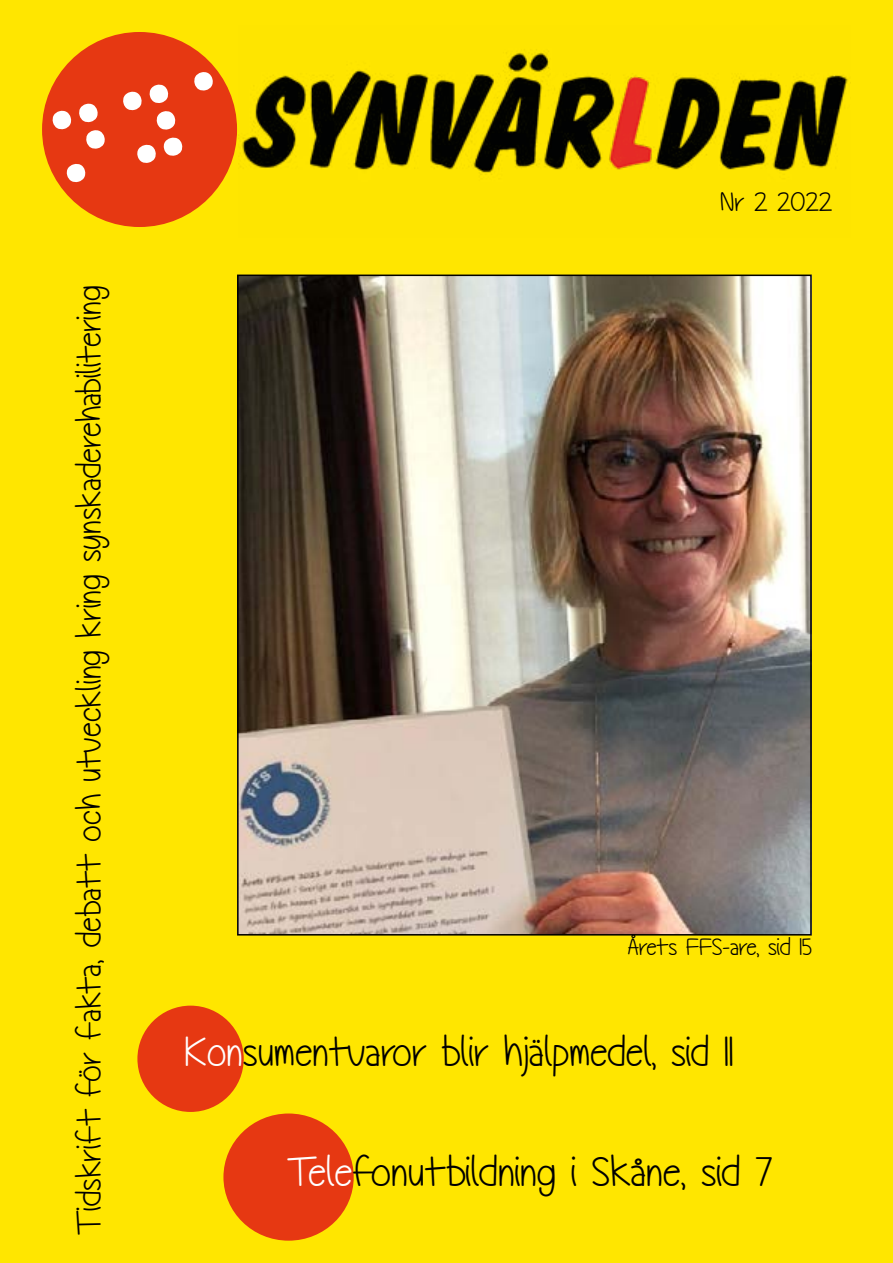
<style>
.page{position:relative;width:893px;height:1263px;background:#ffe600}
.page>*{position:absolute;margin:0;border:0;box-sizing:border-box;transform-origin:0 0}
.t1{font:42px "Technically But Not Actually";color:#000}
.t2{font:34.5px "Technically But Not Actually";color:#000}
.t3{font:27px "Technically But Not Actually";color:#000}
.t4{font:24px "Technically But Not Actually";color:#000}
.s1{color:#fff}
</style>
<div class="page">
<img style="left:239px;top:25px;width:611px;height:212px">
<div style="left:223px;top:1113px;width:131px;height:128px;background:#e63812;border-radius:50%"></div>
<div style="left:137px;top:1006px;width:107px;height:106px;background:#e63812;border-radius:50%"></div>
<img style="left:240px;top:278px;width:569px;height:654px">
<div style="left:42px;top:32px;width:195px;height:195px;background:#e63812;border-radius:50%"></div>
<svg style="left:51px;top:70px;width:11px;height:114px"></svg>
<p class="t2" style="left:69px;top:1235px;width:951px;rotate:-90deg">Tidskrift för fakta, debatt och utveckling kring synskaderehabilitering</p>
<p class="t3" style="left:720px;top:187px;width:114px">Nr 2 2022</p>
<p class="t4" style="left:628px;top:933px;width:186px">Årets FFS-are, sid 15</p>
<p class="t1" style="left:185px;top:1027px;width:550px"><span class="s1">Kon</span>sumentvaror blir hjälpmedel, sid 11</p>
<p class="t1" style="left:287px;top:1148px;width:487px"><span class="s1">Tele</span>fonutbildning i Skåne, sid 7</p>
</div>
